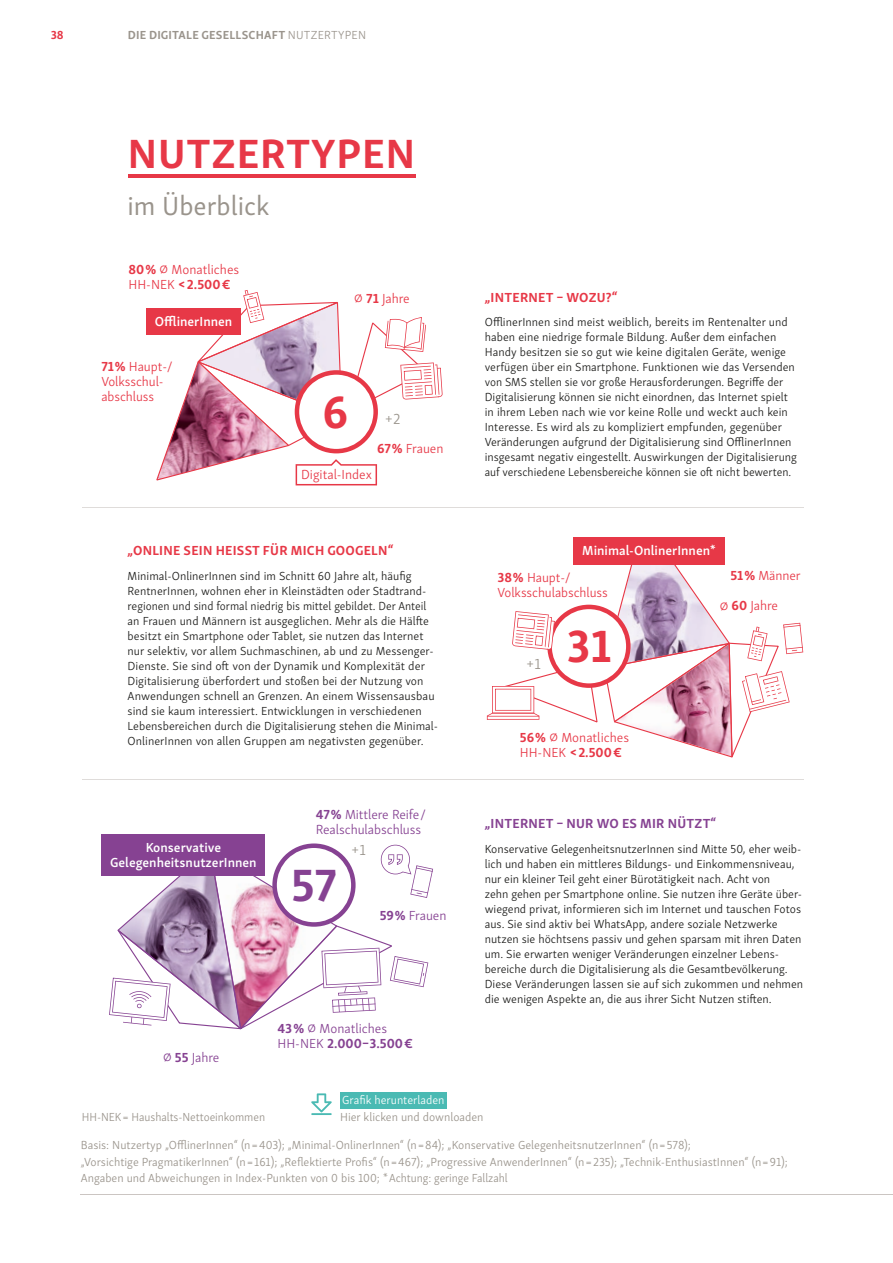
<style>
.page{position:relative;width:893px;height:1263px;background:#fff}
.page>*{position:absolute;margin:0;border:0;box-sizing:border-box;transform-origin:0 0}
.t1{font:700 46.5px "Skolar Sans";color:#e73847}
.t2{font:700 46.5px "Skolar Sans";color:#864292}
.t3{font:700 42px "Skolar Sans";letter-spacing:.02em;color:#e73847}
.t4{font:27px "Skolar Sans";color:#9a948c}
.t5{font:300 15px "Skolar Sans";color:#9a948c}
.t6{font:300 13.5px/15px "Skolar Sans";letter-spacing:-.005em;color:#e73847}
.t7{font:300 13.5px/15px "Skolar Sans";letter-spacing:-.005em;color:#864292}
.t8{font:600 13.5px "Skolar Sans";color:#fff}
.t9{font:700 13.5px "Skolar Sans";letter-spacing:.02em;color:#e73847}
.t10{font:700 13.5px "Skolar Sans";letter-spacing:.02em;color:#864292}
.t11{font:300 12px/15px "Skolar Sans";color:#1d1d1b}
.t12{font:300 12px/16.5px "Skolar Sans";color:#9a948c}
.t13{font:700 12px "Skolar Sans";letter-spacing:.02em;color:#9a948c}
.t14{font:300 12px "Skolar Sans";color:#fff}
.t15{font:700 12px "Skolar Sans";color:#e73847}
.s1{font-weight:300}
.s2{font-weight:700}
</style>
<div class="page">
<hr style="left:81px;top:1194px;width:812px;height:1px;background:#cbc5c2">
<div style="left:146px;top:309px;width:95px;height:26px;background:#e73847"></div>
<svg style="left:156px;top:290px;width:287px;height:195px"></svg>
<div style="left:574px;top:537px;width:151px;height:28px;background:#e73847"></div>
<svg style="left:487px;top:562px;width:316px;height:195px"></svg>
<svg style="left:109px;top:843px;width:324px;height:186px"></svg>
<div style="left:102px;top:834px;width:163px;height:41px;background:#864292"></div>
<hr style="left:82px;top:507px;width:722px;height:1px;background:#dfdcda">
<hr style="left:82px;top:779px;width:722px;height:1px;background:#dfdcda">
<hr style="left:128px;top:174px;width:287px;height:3px;background:#e73847">
<div style="left:340px;top:1092px;width:107px;height:16px;background:#4abab3"></div>
<svg style="left:311px;top:1093px;width:21px;height:22px"></svg>
<p class="t15" style="left:51px;top:25px;width:15px">38</p>
<p class="t13" style="left:128px;top:25px;width:240px">DIE DIGITALE GESELLSCHAFT <span class="s1">NUTZERTYPEN</span></p>
<h2 class="t3" style="left:128px;top:119px;width:288px">NUTZERTYPEN</h2>
<h3 class="t4" style="left:128px;top:185px;width:143px">im Überblick</h3>
<p class="t6" style="left:128px;top:261px;width:112px"><span class="s2">80 %</span> Ø Monatliches<br>HH-NEK <span class="s2">&lt; 2.500 €</span></p>
<p class="t8" style="left:155px;top:311px;width:79px">OfflinerInnen</p>
<p class="t6" style="left:101px;top:358px;width:73px"><span class="s2">71 %</span> Haupt-/<br>Volksschul - abschluss</p>
<p class="t6" style="left:354px;top:289px;width:57px">Ø <span class="s2">71</span> Jahre</p>
<h1 class="t1" style="left:322px;top:374px;width:27px">6</h1>
<p class="t5" style="left:385px;top:407px;width:17px">+2</p>
<p class="t6" style="left:377px;top:440px;width:68px"><span class="s2">67 %</span> Frauen</p>
<p class="t6" style="left:301px;top:466px;width:72px">Digital-Index</p>
<p class="t9" style="left:128px;top:539px;width:268px">„ONLINE SEIN HEISST FÜR MICH GOOGELN“</p>
<p class="t11" style="left:128px;top:567px;width:312px">Minimal-OnlinerInnen sind im Schnitt 60 Jahre alt, häufig RentnerInnen, wohnen eher in Kleinstädten oder Stadtrand&shy;regionen und sind formal niedrig bis mittel gebildet. Der Anteil an Frauen und Männern ist ausgeglichen. Mehr als die Hälfte besitzt ein Smartphone oder Tablet, sie nutzen das Internet nur selektiv, vor allem Suchmaschinen, ab und zu Messenger-Dienste. Sie sind oft von der Dynamik und Komplexi tät der Digitalisierung überfordert und stoßen bei der Nutzung von Anwendungen schnell an Grenzen. An einem Wissensausbau sind sie kaum interessiert. Entwicklungen in verschiedenen Lebens bereichen durch die Digitalisierung stehen die Minimal-OnlinerInnen von allen Gruppen am negativsten gegenüber.</p>
<p class="t7" style="left:316px;top:805px;width:111px"><span class="s2">47 %</span> Mittlere Reife /<br>Realschulabschluss</p>
<p class="t8" style="left:146px;top:836px;width:77px">Konservative</p>
<p class="t5" style="left:351px;top:839px;width:16px">+1</p>
<p class="t8" style="left:110px;top:851px;width:148px">GelegenheitsnutzerInnen</p>
<h1 class="t2" style="left:291px;top:847px;width:47px">57</h1>
<p class="t7" style="left:380px;top:907px;width:68px"><span class="s2">59 %</span> Frauen</p>
<p class="t7" style="left:163px;top:1049px;width:58px">Ø <span class="s2">55</span> Jahre</p>
<p class="t7" style="left:277px;top:1020px;width:137px"><span class="s2">43 %</span> Ø Monatliches<br>HH-NEK <span class="s2">2.000–3.500 €</span></p>
<p class="t9" style="left:485px;top:286px;width:134px">„INTERNET – WOZU?“</p>
<p class="t11" style="left:485px;top:314px;width:314px">OfflinerInnen sind meist weiblich, bereits im Rentenalter und haben eine niedrige formale Bildung. Außer dem einfachen Handy besitzen sie so gut wie keine digitalen Geräte, wenige verfügen über ein Smartphone. Funktionen wie das Versenden von SMS stellen sie vor große Herausforderungen. Begriffe der Digitalisierung können sie nicht einordnen, das Internet spielt in ihrem Leben nach wie vor keine Rolle und weckt auch kein Interesse. Es wird als zu kompliziert empfunden, gegenüber Veränderungen aufgrund der Digitalisierung sind OfflinerInnen insgesamt negativ eingestellt. Auswirkungen der Digitalisierung auf verschiedene Lebensbereiche können sie oft nicht bewerten.</p>
<p class="t8" style="left:582px;top:540px;width:135px">Minimal-OnlinerInnen*</p>
<p class="t6" style="left:497px;top:569px;width:75px"><span class="s2">38 %</span> Haupt-/</p>
<p class="t6" style="left:730px;top:567px;width:72px"><span class="s2">51 %</span> Männer</p>
<p class="t6" style="left:497px;top:584px;width:112px">Volksschul abschluss</p>
<p class="t5" style="left:526px;top:652px;width:16px">+1</p>
<h1 class="t1" style="left:566px;top:608px;width:47px">31</h1>
<p class="t6" style="left:520px;top:728px;width:111px"><span class="s2">56 %</span> Ø Monatliches<br>HH-NEK <span class="s2">&lt; 2.500 €</span></p>
<p class="t6" style="left:720px;top:597px;width:60px">Ø <span class="s2">60</span> Jahre</p>
<p class="t10" style="left:485px;top:812px;width:233px">„INTERNET – NUR WO ES MIR NÜTZT“</p>
<p class="t11" style="left:485px;top:840px;width:320px">Konservative GelegenheitsnutzerInnen sind Mitte 50, eher weib&shy;lich und haben ein mittleres Bildungs- und Einkommensniveau, nur ein kleiner Teil geht einer Bürotätigkeit nach. Acht von<br>zehn gehen per Smartphone online. Sie nutzen ihre Geräte über&shy;wiegend privat, informieren sich im Internet und tauschen Fotos aus. Sie sind aktiv bei WhatsApp, andere soziale Netzwerke nutzen sie höchtsens passiv und gehen sparsam mit ihren Daten um. Sie erwarten weniger Verände rungen einzelner Lebens&shy;bereiche durch die Digitalisierung als die Gesamtbevölkerung.<br>Diese Veränderungen lassen sie auf sich zukommen und nehmen die wenigen Aspekte an, die aus ihrer Sicht Nutzen stiften.</p>
<p class="t12" style="left:82px;top:1107px;width:185px">HH-NEK = Haushalts-Nettoeinkommen</p>
<p class="t14" style="left:342px;top:1091px;width:104px">Grafik herunterladen</p>
<p class="t12" style="left:340px;top:1107px;width:145px">Hier klicken und downloaden</p>
<p class="t12" style="left:81px;top:1136px;width:708px">Basis: Nutzertyp „OfflinerInnen“ (n = 403); „Minimal-OnlinerInnen“ (n = 84); „Konservative GelegenheitsnutzerInnen“ (n = 578);<br>„Vorsichtige PragmatikerInnen“ (n = 161); „Reflektierte Profis“ (n = 467); „Progressive AnwenderInnen“ (n = 235); „Technik-EnthusiastInnen“ (n = 91);<br>Angaben und Abweichungen in Index-Punkten von 0 bis 100; * Achtung: geringe Fallzahl</p>
</div>
